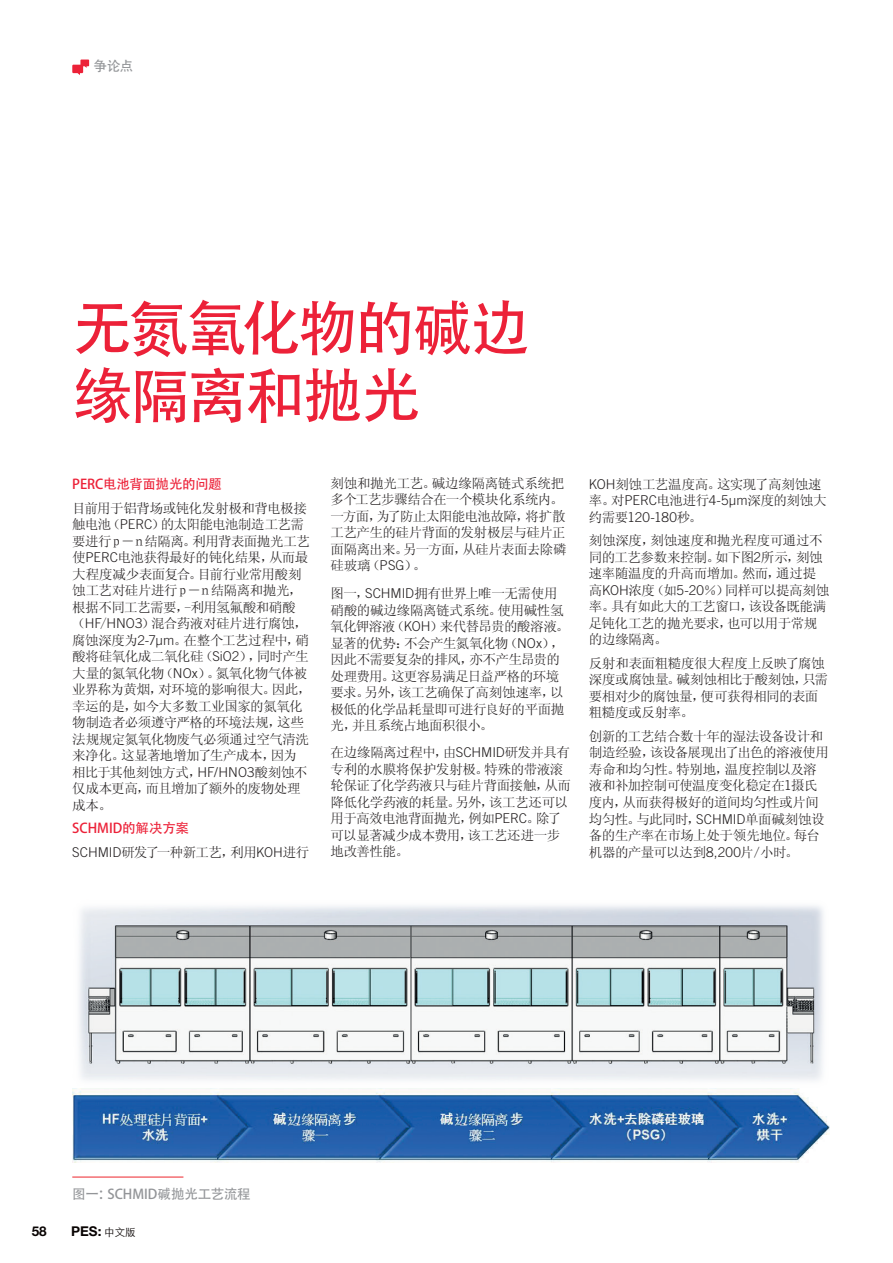
<style>
.page{position:relative;width:893px;height:1263px;background:#fff}
.page>*{position:absolute;margin:0;border:0;box-sizing:border-box;transform-origin:0 0}
.TITLE_2013{font:60px/67.5px "Adobe Heiti Std";letter-spacing:-.04em;color:#ec2138}
.BODY_COPY_2013{font:13.5px/16.5px "Sim Sun";letter-spacing:-.035em;color:#231f20}
.BODY_COPY_2013-2{font:13.5px "Adobe Heiti Std";letter-spacing:-.01em;color:#ec2138}
.BODY_COPY_2013-3{font:13.5px "Adobe Heiti Std";letter-spacing:-.005em;color:#939598}
.t1{font:700 13.5px "Helvetica Neue LT Pro";color:#080302}
.s1{font-family:"Trade Gothic";font-weight:300}
.s2{font-family:"ST Heiti TC";font-weight:300;font-size:10.5px}
</style>
<div class="page">
<svg style="left:72px;top:60px;width:17px;height:15px"></svg>
<hr style="left:72px;top:1177px;width:111px;height:1px;background:#ed252c">
<img style="left:72px;top:905px;width:757px;height:258px">
<p class="BODY_COPY_2013-3" style="left:94px;top:58px;width:41px">争论点</p>
<p class="TITLE_2013" style="left:72px;top:296px;width:460px">无氮氧化物的碱边缘隔离和抛光</p>
<p class="BODY_COPY_2013-2" style="left:72px;top:476px;width:151px">PERC电池背面抛光的问题</p>
<p class="BODY_COPY_2013" style="left:72px;top:500px;width:240px">目前用于铝背场或钝化发射极和背电极接触电池（<span class="s1">PERC</span>）的太阳能电池制造工艺需要进行ｐ－ｎ结隔离。利用背表面抛光工艺使<span class="s1">PERC</span>电池获得最好的钝化结果，从而最大程度减少表面复合。目前行业常用酸刻蚀工艺对硅片进行ｐ－ｎ结隔离和抛光，根据不同工艺需要，-利用氢氟酸和硝酸（<span class="s1">HF</span>/<span class="s1">HNO3</span>）混合药液对硅片进行腐蚀，腐蚀深度为<span class="s1">2-7μm</span>。在整个工艺过程中，硝酸将硅氧化成二氧化硅（<span class="s1">SiO2</span>），同时产生大量的氮氧化物（<span class="s1">NOx</span>）。氮氧化物气体被业界称为黄烟，对环境的影响很大。因此，幸运的是，如今大多数工业国家的氮氧化物制造者必须遵守严格的环境法规，这些法规规定氮氧化物废气必须通过空气清洗来净化。这显著地增加了生产成本，因为相比于其他刻蚀方式，<span class="s1">HF/HNO3</span>酸刻蚀不仅成本更高，而且增加了额外的废物处理成本。</p>
<p class="BODY_COPY_2013-2" style="left:72px;top:820px;width:118px">SCHMID的解决方案</p>
<p class="BODY_COPY_2013" style="left:72px;top:844px;width:238px"><span class="s1">SCHMID</span>研发了一种新工艺，利用<span class="s1">KOH</span>进行</p>
<p class="BODY_COPY_2013" style="left:331px;top:475px;width:238px">刻蚀和抛光工艺。碱边缘隔离链式系统把多个工艺步骤结合在一个模块化系统内。一方面，为了防止太阳能电池故障，将扩散工艺产生的硅片背面的发射极层与硅片正面隔离出来。另一方面，从硅片表面去除磷硅玻璃（<span class="s1">PSG</span>）。</p>
<p class="BODY_COPY_2013" style="left:331px;top:585px;width:240px">图一，<span class="s1">SCHMID</span>拥有世界上唯一无需使用硝酸的碱边缘隔离链式系统。使用碱性氢氧化钾溶液（<span class="s1">KOH</span>）来代替昂贵的酸溶液。显著的优势：不会产生氮氧化物（<span class="s1">NOx</span>），因此不需要复杂的排风，亦不产生昂贵的处理费用。这更容易满足日益严格的环境要求。另外，该工艺确保了高刻蚀速率，以极低的化学品耗量即可进行良好的平面抛光，并且系统占地面积很小。</p>
<p class="BODY_COPY_2013" style="left:331px;top:744px;width:242px">在边缘隔离过程中，由<span class="s1">SCHMID</span>研发并具有专利的水膜将保护发射极。特殊的带液滚轮保证了化学药液只与硅片背面接触，从而降低化学药液的耗量。另外，该工艺还可以用于高效电池背面抛光，例如<span class="s1">PERC</span>。除了可以显著减少成本费用，该工艺还进一步地改善性能。</p>
<p class="BODY_COPY_2013" style="left:589px;top:476px;width:239px"><span class="s1">KOH</span>刻蚀工艺温度高。这实现了高刻蚀速率。对<span class="s1">PERC</span>电池进行<span class="s1">4-5μm</span>深度的刻蚀大约需要<span class="s1">120-180</span>秒。</p>
<p class="BODY_COPY_2013" style="left:589px;top:532px;width:242px">刻蚀深度，刻蚀速度和抛光程度可通过不同的工艺参数来控制。如下图<span class="s1">2</span>所示，刻蚀速率随温度的升高而增加。然而，通过提高<span class="s1">KOH</span>浓度（如<span class="s1">5-20</span>％）同样可以提高刻蚀率。具有如此大的工艺窗口，该设备既能满足钝化工艺的抛光要求，也可以用于常规的边缘隔离。</p>
<p class="BODY_COPY_2013" style="left:589px;top:655px;width:241px">反射和表面粗糙度很大程度上反映了腐蚀深度或腐蚀量。碱刻蚀相比于酸刻蚀，只需要相对少的腐蚀量，便可获得相同的表面粗糙度或反射率。</p>
<p class="BODY_COPY_2013" style="left:589px;top:728px;width:242px">创新的工艺结合数十年的湿法设备设计和制造经验，该设备展现出了出色的溶液使用寿命和均匀性。特别地，温度控制以及溶液和补加控制可使温度变化稳定在<span class="s1">1</span>摄氏度内，从而获得极好的道间均匀性或片间均匀性。与此同时，<span class="s1">SCHMID</span>单面碱刻蚀设备的生产率在市场上处于领先地位。每台机器的产量可以达到<span class="s1">8,200</span>片／小时。</p>
<p class="BODY_COPY_2013-3" style="left:72px;top:1186px;width:180px">图一：SCHMID碱抛光工艺流程</p>
<p class="t1" style="left:32px;top:1223px;width:17px">58</p>
<p class="t1" style="left:71px;top:1223px;width:66px">PES: <span class="s2">中文版</span></p>
</div>
